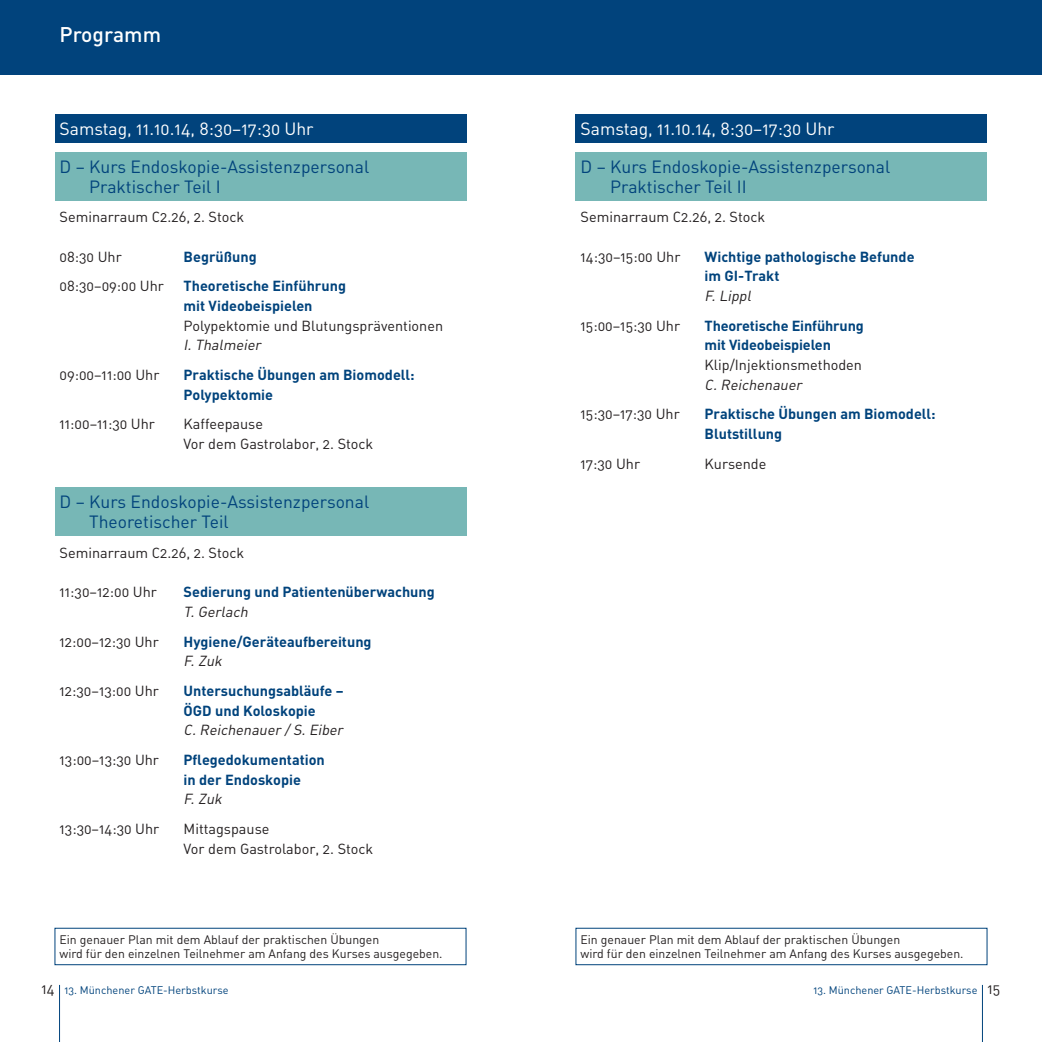
<style>
.page{position:relative;width:1042px;height:1042px;background:#fff}
.page>*{position:absolute;margin:0;border:0;box-sizing:border-box;transform-origin:0 0}
.t1{font:500 21px "DIN";color:#fff}
.t2{font:17.5px/19.6px "DIN Regular Alternate";color:#01437c}
.t3{font:17.5px "DIN Regular Alternate";color:#fff}
.t4{font:14.35px/19.6px "DIN Regular Alternate";color:#231f20}
.t5{font:700 14.35px/19.6px "DIN";color:#01437c}
.t6{font:italic 14.35px "DIN Regular Alternate";color:#231f20}
.t7{font:12.25px/14px "DIN Regular Alternate";color:#231f20}
.t8{font:10.85px "DIN Regular Alternate";color:#01437c}
.s1{font-size:14.35px;color:#231f20}
</style>
<div class="page">
<div style="left:55px;top:114px;width:411px;height:29px;background:#01437c"></div>
<div style="left:55px;top:153px;width:411px;height:48px;background:#77b7b6"></div>
<div style="left:0;top:0;width:521px;height:74px;background:#01437c"></div>
<div style="left:55px;top:487px;width:411px;height:49px;background:#77b7b6"></div>
<div style="left:55px;top:928px;width:411px;height:37px;border:1px solid #01437c"></div>
<div style="left:521px;top:0;width:521px;height:74px;background:#01437c"></div>
<div style="left:575px;top:114px;width:412px;height:29px;background:#01437c"></div>
<div style="left:575px;top:153px;width:412px;height:48px;background:#77b7b6"></div>
<div style="left:575px;top:928px;width:412px;height:37px;border:1px solid #01437c"></div>
<hr style="left:59px;top:985px;width:1px;height:57px;background:#01437c">
<hr style="left:982px;top:985px;width:1px;height:57px;background:#01437c">
<h1 class="t1" style="left:60px;top:27px;width:103px">Programm</h1>
<p class="t3" style="left:60px;top:122px;width:256px">Samstag, 11.10.14, 8:30–17:30 Uhr</p>
<p class="t2" style="left:89px;top:159px;width:281px;text-indent:-30px">D – Kurs Endoskopie-Assistenzpersonal<br>Praktischer Teil I</p>
<p class="t4" style="left:60px;top:209px;width:186px">Seminarraum C2.26, 2. Stock</p>
<p class="t4" style="left:60px;top:248px;width:64px">08:30 Uhr</p>
<p class="t5" style="left:184px;top:248px;width:75px">Begrüßung</p>
<p class="t4" style="left:60px;top:278px;width:106px">08:30–09:00 Uhr</p>
<p class="t5" style="left:184px;top:278px;width:164px">Theoretische Einführung mit Videobeispielen</p>
<p class="t4" style="left:184px;top:317px;width:261px">Polypektomie und Blutungspräventionen</p>
<p class="t6" style="left:184px;top:340px;width:81px">I. Thalmeier</p>
<p class="t4" style="left:60px;top:367px;width:101px">09:00–11:00 Uhr</p>
<p class="t5" style="left:184px;top:366px;width:233px">Praktische Übungen am Biomodell:<br>Polypektomie</p>
<p class="t4" style="left:60px;top:416px;width:97px">11:00–11:30 Uhr</p>
<p class="t4" style="left:184px;top:416px;width:191px">Kaffeepause<br>Vor dem Gastrolabor, 2. Stock</p>
<p class="t2" style="left:89px;top:494px;width:281px;text-indent:-30px">D – Kurs Endoskopie-Assistenzpersonal<br>Theoretischer Teil</p>
<p class="t4" style="left:60px;top:544px;width:186px">Seminarraum C2.26, 2. Stock</p>
<p class="t4" style="left:60px;top:584px;width:99px">11:30–12:00 Uhr</p>
<p class="t5" style="left:184px;top:583px;width:253px">Sedierung und Patientenüberwachung</p>
<p class="t6" style="left:184px;top:607px;width:68px">T. Gerlach</p>
<p class="t4" style="left:60px;top:633px;width:101px">12:00–12:30 Uhr</p>
<p class="t5" style="left:184px;top:633px;width:189px">Hygiene/Geräteaufbereitung</p>
<p class="t6" style="left:184px;top:656px;width:42px">F. Zuk</p>
<p class="t4" style="left:60px;top:682px;width:101px">12:30–13:00 Uhr</p>
<p class="t5" style="left:184px;top:682px;width:162px">Untersuchungsabläufe –<br>ÖGD und Koloskopie</p>
<p class="t6" style="left:184px;top:725px;width:163px">C. Reichenauer / S. Eiber</p>
<p class="t4" style="left:60px;top:751px;width:101px">13:00–13:30 Uhr</p>
<p class="t5" style="left:184px;top:751px;width:143px">Pflegedokumentation in der Endoskopie</p>
<p class="t6" style="left:184px;top:794px;width:42px">F. Zuk</p>
<p class="t4" style="left:60px;top:820px;width:101px">13:30–14:30 Uhr</p>
<p class="t4" style="left:184px;top:820px;width:191px">Mittagspause<br>Vor dem Gastrolabor, 2. Stock</p>
<p class="t3" style="left:580px;top:122px;width:256px">Samstag, 11.10.14, 8:30–17:30 Uhr</p>
<p class="t2" style="left:610px;top:159px;width:281px;text-indent:-30px">D – Kurs Endoskopie-Assistenzpersonal<br>Praktischer Teil II</p>
<p class="t4" style="left:580px;top:209px;width:186px">Seminarraum C2.26, 2. Stock</p>
<p class="t4" style="left:580px;top:248px;width:101px">14:30–15:00 Uhr</p>
<p class="t5" style="left:704px;top:248px;width:211px">Wichtige pathologische Befunde im GI-Trakt</p>
<p class="t6" style="left:704px;top:291px;width:50px">F. Lippl</p>
<p class="t4" style="left:580px;top:317px;width:101px">15:00–15:30 Uhr</p>
<p class="t5" style="left:704px;top:317px;width:161px">Theoretische Einführung mit Videobeispielen</p>
<p class="t4" style="left:704px;top:357px;width:159px">Klip/Injektionsmethoden</p>
<p class="t6" style="left:704px;top:379px;width:101px">C. Reichenauer</p>
<p class="t4" style="left:580px;top:406px;width:101px">15:30–17:30 Uhr</p>
<p class="t5" style="left:704px;top:406px;width:233px">Praktische Übungen am Biomodell:<br>Blutstillung</p>
<p class="t4" style="left:580px;top:455px;width:61px">17:30 Uhr</p>
<p class="t4" style="left:704px;top:455px;width:63px">Kursende</p>
<p class="t7" style="left:60px;top:934px;width:384px">Ein genauer Plan mit dem Ablauf der praktischen Übungen<br>wird für den einzelnen Teilnehmer am Anfang des Kurses ausgegeben.</p>
<p class="t7" style="left:580px;top:934px;width:384px">Ein genauer Plan mit dem Ablauf der praktischen Übungen<br>wird für den einzelnen Teilnehmer am Anfang des Kurses ausgegeben.</p>
<p class="t8" style="left:41px;top:986px;width:189px"><span class="s1">14</span> 13. Münchener GATE-Herbstkurse</p>
<p class="t8" style="left:813px;top:986px;width:188px">13. Münchener GATE-Herbstkurse <span class="s1">15</span></p>
</div>
